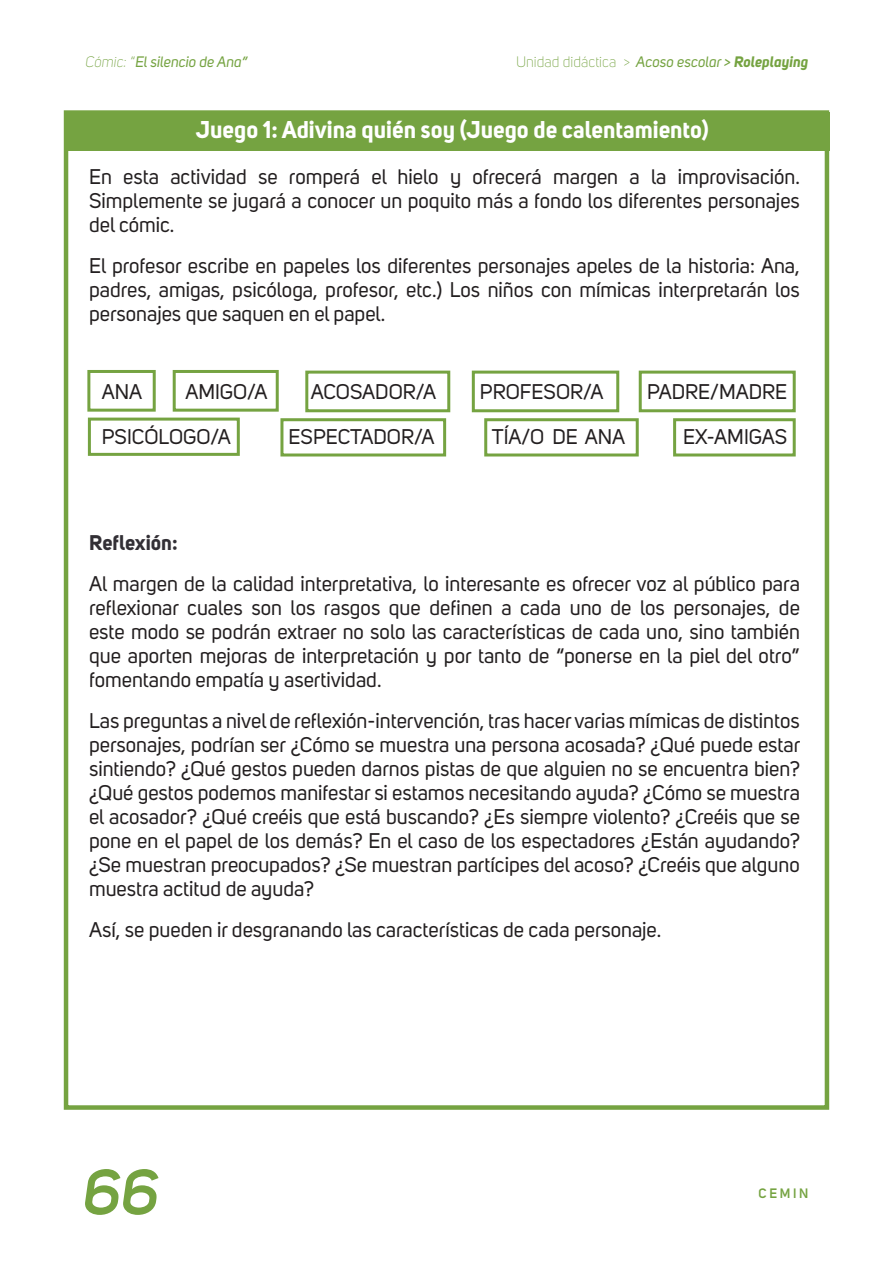
<style>
.page{position:relative;width:893px;height:1263px;background:#fff}
.page>*{position:absolute;margin:0;border:0;box-sizing:border-box;transform-origin:0 0}
.t1{font:italic 600 63px "Uni Sans";color:#75a341}
.t2{font:700 24px "Uni Sans";color:#fff}
.t3{font:21px/24px "Uni Sans";color:#231f20;text-align:justify}
.t4{font:700 21px "Uni Sans";color:#322f35}
.t5{font:300 15px "Uni Sans";color:#75a341}
.t6{font:italic 15px "Uni Sans";color:#75a341}
.t7{font:600 13.5px "Uni Sans";letter-spacing:.2em;color:#75a341}
.s1{font-weight:300}
.s2{font-weight:300;font-style:normal}
.s3{font-weight:400;font-style:italic}
.s4{font-weight:700;font-style:italic}
</style>
<div class="page">
<div style="left:67px;top:113px;width:762px;height:38px;background:#75a341"></div>
<div style="left:64px;top:110px;width:765px;height:1000px;border:4px solid #75a341"></div>
<div style="left:87px;top:370px;width:69px;height:42px;border:3px solid #75a341"></div>
<div style="left:173px;top:370px;width:106px;height:42px;border:3px solid #75a341"></div>
<div style="left:305px;top:371px;width:145px;height:41px;border:3px solid #75a341"></div>
<div style="left:472px;top:371px;width:147px;height:41px;border:3px solid #75a341"></div>
<div style="left:639px;top:371px;width:157px;height:41px;border:3px solid #75a341"></div>
<div style="left:673px;top:418px;width:123px;height:38px;border:3px solid #75a341"></div>
<div style="left:88px;top:418px;width:152px;height:38px;border:3px solid #75a341"></div>
<div style="left:280px;top:418px;width:166px;height:38px;border:3px solid #75a341"></div>
<div style="left:484px;top:418px;width:155px;height:38px;border:3px solid #75a341"></div>
<p class="t6" style="left:86px;top:53px;width:164px"><span class="s1">Cómic:</span> <span class="s2">“</span>El silencio de Ana”</p>
<p class="t5" style="left:516px;top:53px;width:294px">Unidad didáctica &gt; <span class="s3">Acoso escolar &gt;</span> <span class="s4">Roleplaying</span></p>
<p class="t2" style="left:196px;top:115px;width:515px">Juego 1: Adivina quién soy (Juego de calentamiento)</p>
<p class="t3" style="left:89px;top:165px;width:712px">En esta actividad se romperá el hielo y ofrecerá margen a la improvisación.<br>Simplemente se jugará a conocer un poquito más a fondo los diferentes personajes del cómic.</p>
<p class="t3" style="left:89px;top:254px;width:712px">El profesor escribe en papeles los diferentes personajes apeles de la historia: Ana, padres, amigas, psicóloga, profesor, etc.) Los niños con mímicas interpretarán los personajes que saquen en el papel.</p>
<p class="t3" style="left:102px;top:379px;width:42px">ANA</p>
<p class="t3" style="left:185px;top:379px;width:84px">AMIGO/A</p>
<p class="t3" style="left:311px;top:379px;width:127px">ACOSADOR/A</p>
<p class="t3" style="left:480px;top:379px;width:125px">PROFESOR/A</p>
<p class="t3" style="left:647px;top:379px;width:141px">PADRE/MADRE</p>
<p class="t3" style="left:102px;top:425px;width:130px">PSICÓLOGO/A</p>
<p class="t3" style="left:289px;top:425px;width:147px">ESPECTADOR/A</p>
<p class="t3" style="left:492px;top:425px;width:135px">TÍA/O DE ANA</p>
<p class="t3" style="left:683px;top:425px;width:105px">EX-AMIGAS</p>
<p class="t4" style="left:89px;top:529px;width:90px">Reflexión:</p>
<p class="t3" style="left:89px;top:572px;width:712px">Al margen de la calidad interpretativa, lo interesante es ofrecer voz al público para reflexionar cuales son los rasgos que definen a cada uno de los personajes, de este modo se podrán extraer no solo las características de cada uno, sino también que aporten mejoras de interpretación y por tanto de “ponerse en la piel del otro” fomentando empatía y asertividad.</p>
<p class="t3" style="left:89px;top:709px;width:713px">Las preguntas a nivel de reflexión-intervención, tras hacer varias mímicas de distintos personajes, podrían ser ¿Cómo se muestra una persona acosada? ¿Qué puede estar sintiendo? ¿Qué gestos pueden darnos pistas de que alguien no se encuentra bien? ¿Qué gestos podemos manifestar si estamos necesitando ayuda? ¿Cómo se muestra el acosador? ¿Qué creéis que está buscando? ¿Es siempre violento? ¿Creéis que se pone en el papel de los demás? En el caso de los espectadores ¿Están ayudando? ¿Se muestran preocupados? ¿Se muestran partícipes del acoso? ¿Creéis que alguno muestra actitud de ayuda?</p>
<p class="t3" style="left:89px;top:918px;width:574px">Así, se pueden ir desgranando las características de cada personaje.</p>
<h1 class="t1" style="left:83px;top:1155px;width:78px">66</h1>
<p class="t7" style="left:759px;top:1185px;width:51px">CEMIN</p>
</div>
